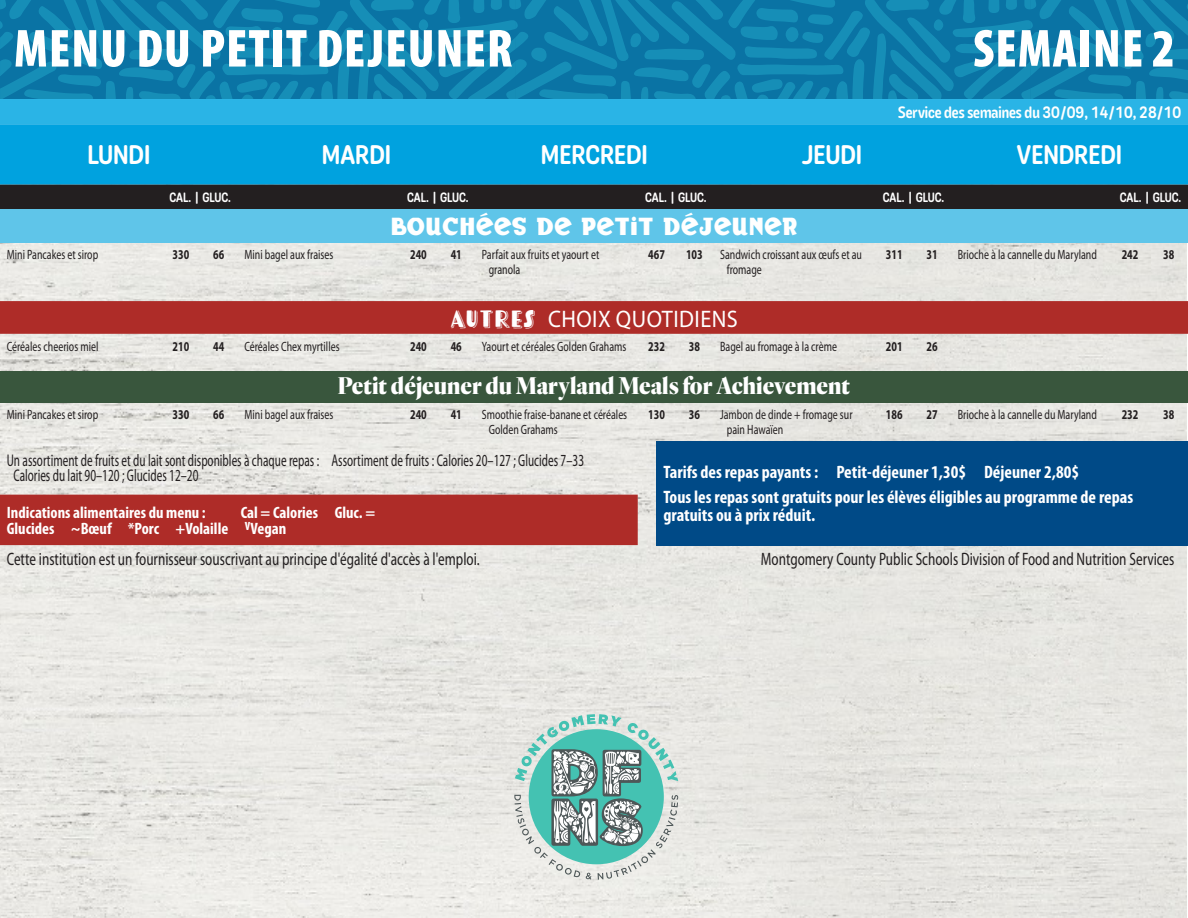
<style>
.page{position:relative;width:1188px;height:918px;background:#fff}
.page>*{position:absolute;margin:0;border:0;box-sizing:border-box;transform-origin:0 0}
.t1{font:900 condensed 54px "Myriad Pro";letter-spacing:.02em;color:#fff;scale:.96 1}
.Reversed_MonTuesWed{font:27px "Caraque Medium Solid";color:#fff}
.ReversedDay{font:900 24px "Reiher Headline";color:#fff;scale:.93 1}
.ReversedDay-2{font:24px "Bad Typ";color:#fff;scale:.93 1}
.ReversedDay-3{font:24px "Myriad Pro";letter-spacing:.02em;color:#fff;scale:.93 1}
.Entree1{font:semi-condensed 18px "Myriad Pro";color:#231f20;scale:.8 1}
.t2{font:700 condensed 18px/18px "Myriad Pro";color:#fff}
.Entree1-2{font:semi-condensed 16.95px/15px "Myriad Pro";color:#231f20;scale:.72 1}
.t3{font:700 condensed 16.5px/16.5px "Myriad Pro";color:#fff}
.Reversed_MonTuesWed-2{font:16.5px "Caraque Medium Solid";color:#fff}
.Entree1-3{font:semi-condensed 13.5px/15px "Myriad Pro";color:#231f20;scale:.8 1}
.CarbsCals{font:700 semi-condensed 13.5px "Myriad Pro";color:#231f20;scale:.8 1}
.ReversedDay-4{font:13.5px "Caraque Medium Solid";color:#fff;scale:.93 1}
.s1{font-family:"Tomarik Display Shadow"}
</style>
<div class="page">
<img style="left:0;top:242px;width:1186px;height:676px">
<svg style="left:0;top:0;width:515px;height:98px;background:#0f7eac"></svg>
<svg style="left:515px;top:0;width:515px;height:98px;background:#0f7eac"></svg>
<svg style="left:1030px;top:0;width:158px;height:98px;background:#0f7eac"></svg>
<svg style="left:514px;top:714px;width:164px;height:166px;background:#9fc7c1"></svg>
<div style="left:0;top:99px;width:1188px;height:25px;background:#2ab4e6"></div>
<div style="left:0;top:124px;width:1188px;height:61px;background:#00a2df"></div>
<div style="left:0;top:185px;width:1188px;height:24px;background:#231f20"></div>
<div style="left:0;top:209px;width:1188px;height:33px;background:#5fc5e9"></div>
<svg style="left:0;top:301px;width:1188px;height:244px;background:#d1a29d"></svg>
<div style="left:0;top:371px;width:1188px;height:31px;background:#39563d"></div>
<div style="left:657px;top:441px;width:531px;height:104px;background:#004a87"></div>
<p class="t1" style="left:14px;top:18px;width:521px">MENU DU PETIT DEJEUNER</p>
<p class="t1" style="left:973px;top:18px;width:212px">SEMAINE 2</p>
<p class="Reversed_MonTuesWed-2" style="left:898px;top:102px;width:285px">Service des semaines du 30/09, 14/10, 28/10</p>
<p class="Reversed_MonTuesWed" style="left:87px;top:138px;width:64px">LUNDI</p>
<p class="Reversed_MonTuesWed" style="left:322px;top:138px;width:71px">MARDI</p>
<p class="Reversed_MonTuesWed" style="left:541px;top:138px;width:108px">MERCREDI</p>
<p class="Reversed_MonTuesWed" style="left:802px;top:138px;width:61px">JEUDI</p>
<p class="Reversed_MonTuesWed" style="left:1017px;top:138px;width:107px">VENDREDI</p>
<p class="ReversedDay-4" style="left:169px;top:189px;width:67px">CAL. | GLUC.</p>
<p class="ReversedDay-4" style="left:407px;top:189px;width:67px">CAL. | GLUC.</p>
<p class="ReversedDay-4" style="left:645px;top:189px;width:67px">CAL. | GLUC.</p>
<p class="ReversedDay-4" style="left:883px;top:189px;width:67px">CAL. | GLUC.</p>
<p class="ReversedDay-4" style="left:1120px;top:189px;width:67px">CAL. | GLUC.</p>
<p class="ReversedDay-2" style="left:390px;top:212px;width:439px">BOUCHÉES DE PETIT DÉJEUNER</p>
<p class="Entree1-3" style="left:7px;top:247px;width:116px">Mini Pancakes et sirop</p>
<p class="CarbsCals" style="left:173px;top:247px;width:22px">330</p>
<p class="CarbsCals" style="left:213px;top:247px;width:15px">66</p>
<p class="Entree1-3" style="left:244px;top:247px;width:113px">Mini bagel aux fraises</p>
<p class="CarbsCals" style="left:410px;top:247px;width:22px">240</p>
<p class="CarbsCals" style="left:451px;top:247px;width:15px">41</p>
<p class="Entree1-3" style="left:489px;top:247px;width:140px;text-indent:-7px">Parfait aux fruits et yaourt et granola</p>
<p class="CarbsCals" style="left:648px;top:247px;width:22px">467</p>
<p class="CarbsCals" style="left:686px;top:247px;width:22px">103</p>
<p class="Entree1-3" style="left:727px;top:247px;width:171px;text-indent:-7px">Sandwich croissant aux œufs et au fromage</p>
<p class="CarbsCals" style="left:886px;top:247px;width:22px">311</p>
<p class="CarbsCals" style="left:926px;top:247px;width:15px">31</p>
<p class="Entree1-3" style="left:958px;top:247px;width:176px">Brioche à la cannelle du Maryland</p>
<p class="CarbsCals" style="left:1122px;top:247px;width:22px">242</p>
<p class="CarbsCals" style="left:1163px;top:247px;width:15px">38</p>
<p class="ReversedDay-3" style="left:450px;top:306px;width:311px"><span class="s1">AUTRES</span> CHOIX QUOTIDIENS</p>
<p class="Entree1-3" style="left:7px;top:339px;width:116px">Céréales cheerios miel</p>
<p class="CarbsCals" style="left:173px;top:339px;width:22px">210</p>
<p class="CarbsCals" style="left:213px;top:339px;width:15px">44</p>
<p class="Entree1-3" style="left:244px;top:339px;width:121px">Céréales Chex myrtilles</p>
<p class="CarbsCals" style="left:410px;top:339px;width:22px">240</p>
<p class="CarbsCals" style="left:451px;top:339px;width:15px">46</p>
<p class="Entree1-3" style="left:482px;top:339px;width:182px">Yaourt et céréales Golden Grahams</p>
<p class="CarbsCals" style="left:648px;top:339px;width:22px">232</p>
<p class="CarbsCals" style="left:689px;top:339px;width:15px">38</p>
<p class="Entree1-3" style="left:720px;top:339px;width:148px">Bagel au fromage à la crème</p>
<p class="CarbsCals" style="left:886px;top:339px;width:22px">201</p>
<p class="CarbsCals" style="left:926px;top:339px;width:15px">26</p>
<p class="ReversedDay" style="left:338px;top:371px;width:553px">Petit déjeuner du Maryland Meals for Achievement</p>
<p class="Entree1-3" style="left:7px;top:408px;width:116px">Mini Pancakes et sirop</p>
<p class="CarbsCals" style="left:173px;top:407px;width:22px">330</p>
<p class="CarbsCals" style="left:213px;top:407px;width:15px">66</p>
<p class="Entree1-3" style="left:244px;top:408px;width:113px">Mini bagel aux fraises</p>
<p class="CarbsCals" style="left:410px;top:407px;width:22px">240</p>
<p class="CarbsCals" style="left:451px;top:407px;width:15px">41</p>
<p class="Entree1-3" style="left:489px;top:408px;width:175px;text-indent:-7px">Smoothie fraise-banane et céréales<br>Golden Grahams</p>
<p class="CarbsCals" style="left:648px;top:407px;width:22px">130</p>
<p class="CarbsCals" style="left:689px;top:407px;width:15px">36</p>
<p class="Entree1-3" style="left:727px;top:408px;width:159px;text-indent:-7px">Jambon de dinde + fromage sur pain Hawaïen</p>
<p class="CarbsCals" style="left:886px;top:407px;width:22px">186</p>
<p class="CarbsCals" style="left:926px;top:407px;width:15px">27</p>
<p class="Entree1-3" style="left:958px;top:408px;width:176px">Brioche à la cannelle du Maryland</p>
<p class="CarbsCals" style="left:1122px;top:407px;width:22px">232</p>
<p class="CarbsCals" style="left:1163px;top:407px;width:15px">38</p>
<p class="Entree1-2" style="left:14px;top:453px;width:794px;text-indent:-7px">Un assortiment de fruits et du lait sont disponibles à chaque repas : Assortiment de fruits : Calories 20–127 ; Glucides 7–33<br>Calories du lait 90–120 ; Glucides 12–20</p>
<p class="t2" style="left:663px;top:464px;width:417px">Tarifs des repas payants : Petit-déjeuner 1,30$ Déjeuner 2,80$</p>
<p class="t2" style="left:663px;top:489px;width:471px">Tous les repas sont gratuits pour les élèves éligibles au programme de repas gratuits ou à prix réduit.</p>
<p class="t3" style="left:7px;top:504px;width:370px;text-indent:234px">Cal = Calories Gluc. =<br>Glucides ~Bœuf *Porc +Volaille vVegan</p>
<p class="Entree1" style="left:7px;top:550px;width:593px">Cette institution est un fournisseur souscrivant au principe d'égalité d'accès à l'emploi.</p>
<p class="Entree1" style="left:761px;top:550px;width:519px">Montgomery County Public Schools Division of Food and Nutrition Services</p>
<p class="t3" style="left:7px;top:504px;width:201px">Indications alimentaires du menu :</p>
</div>
